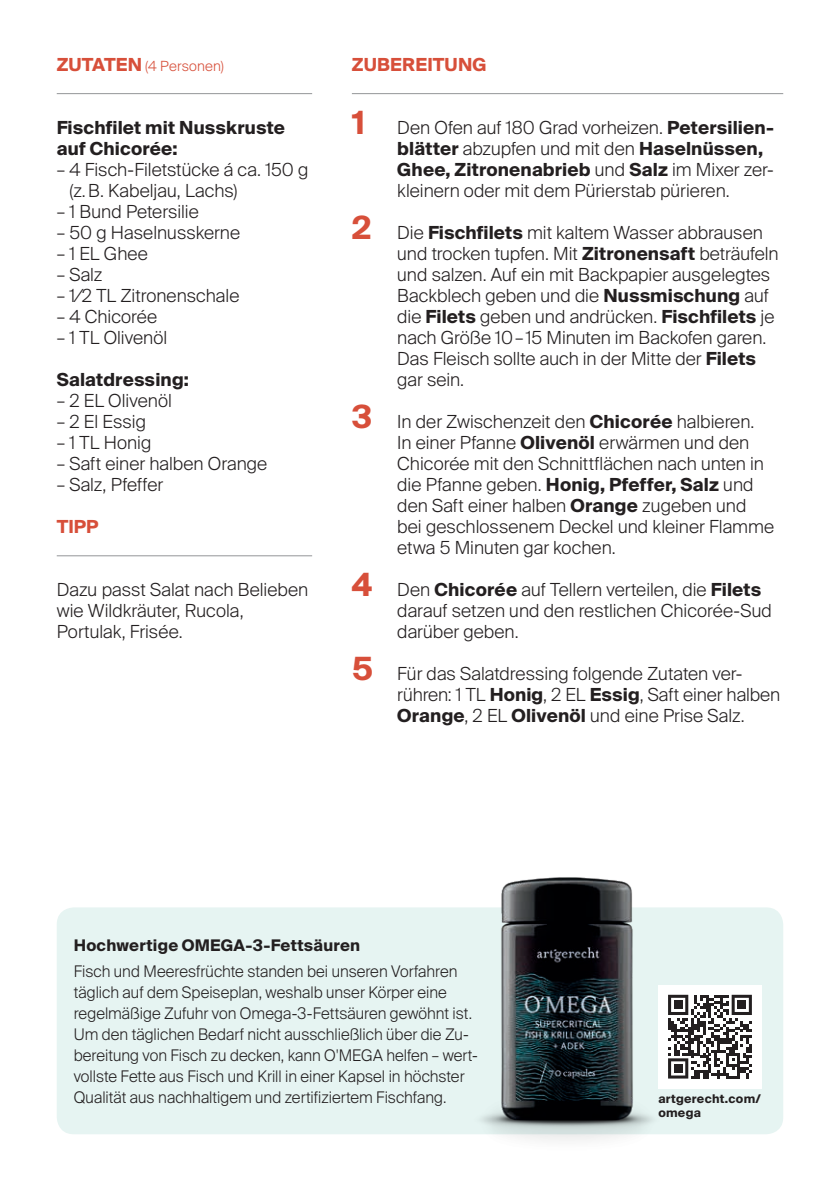
<style>
.page{position:relative;width:840px;height:1191px;background:#fff}
.page>*{position:absolute;margin:0;border:0;box-sizing:border-box;transform-origin:0 0}
.t1{font:300 18px/21px "Suisse Intl";color:#231f20}
.t2{font:700 18px/21px "Suisse Intl";letter-spacing:.01em;color:#231f20}
.t3{font:700 18px "Suisse Intl";letter-spacing:.005em;color:#d74f3a}
.t4{font:300 16px/21px "Suisse Intl";color:#231f20}
.t5{font:700 16px "Suisse Intl";letter-spacing:.015em;color:#231f20}
.t6{font:300 14px "Suisse Intl";letter-spacing:.015em;color:#d74f3a}
.t7{font:700 12px/14px "Suisse Intl";letter-spacing:.025em;color:#231f20}
.s1{font-weight:700;font-size:18px}
.s2{font-weight:700;font-size:32px;color:#d74f3a}
.s3{font-weight:700}
</style>
<div class="page">
<hr style="left:351px;top:93px;width:431px;height:1px;background:#939598">
<div style="left:57px;top:907px;width:725px;height:227px;background:#e6f4f2;border-radius:17px"></div>
<hr style="left:57px;top:93px;width:255px;height:1px;background:#939598">
<hr style="left:57px;top:555px;width:255px;height:1px;background:#939598">
<img style="left:481px;top:877px;width:257px;height:264px">
<div style="left:658px;top:985px;width:103px;height:103px;background:#fff"></div>
<svg style="left:668px;top:994px;width:83px;height:84px"></svg>
<div style="left:673px;top:1000px;width:9px;height:9px;background:#231f20"></div>
<div style="left:737px;top:1000px;width:8px;height:9px;background:#231f20"></div>
<div style="left:673px;top:1064px;width:9px;height:8px;background:#231f20"></div>
<p class="t6" style="left:57px;top:58px;width:169px"><span class="s1">ZUTATEN</span> (4 Personen)</p>
<p class="t2" style="left:57px;top:117px;width:230px">Fischfilet mit Nusskruste auf Chicorée:</p>
<p class="t1" style="left:69px;top:159px;width:240px;text-indent:-13px">– 4 Fisch-Filetstücke á ca. 150 g (z.B. Kabeljau, Lachs)</p>
<p class="t1" style="left:57px;top:201px;width:143px">– 1 Bund Petersilie</p>
<p class="t1" style="left:57px;top:222px;width:185px">– 50 g Haselnusskerne</p>
<p class="t1" style="left:57px;top:243px;width:93px">– 1 EL Ghee</p>
<p class="t1" style="left:57px;top:264px;width:47px">– Salz</p>
<p class="t1" style="left:57px;top:285px;width:184px">– 1⁄2 TL Zitronenschale</p>
<p class="t1" style="left:57px;top:306px;width:102px">– 4 Chicorée</p>
<p class="t1" style="left:57px;top:327px;width:112px">– 1 TL Olivenöl</p>
<p class="t2" style="left:57px;top:369px;width:134px">Salatdressing:</p>
<p class="t1" style="left:57px;top:390px;width:117px">– 2 EL Olivenöl</p>
<p class="t1" style="left:57px;top:411px;width:91px">– 2 El Essig</p>
<p class="t1" style="left:57px;top:432px;width:96px">– 1 TL Honig</p>
<p class="t1" style="left:57px;top:453px;width:212px">– Saft einer halben Orange</p>
<p class="t1" style="left:57px;top:474px;width:108px">– Salz, Pfeffer</p>
<p class="t3" style="left:57px;top:516px;width:43px">TIPP</p>
<p class="t1" style="left:57px;top:579px;width:253px">Dazu passt Salat nach Belieben wie Wildkräuter, Rucola,<br>Portulak, Frisée.</p>
<p class="t3" style="left:351px;top:54px;width:136px">ZUBEREITUNG</p>
<p class="t1" style="left:397px;top:117px;width:378px;text-indent:-45px"><span class="s2">1</span> Den Ofen auf 180 Grad vorheizen. <span class="s3">Petersilien&shy;blätter</span> abzupfen und mit den <span class="s3">Haselnüssen, Ghee, Zitronenabrieb</span> und <span class="s3">Salz</span> im Mixer zer&shy;kleinern oder mit dem Pürierstab pürieren.</p>
<p class="t1" style="left:397px;top:222px;width:382px;text-indent:-45px"><span class="s2">2</span> Die <span class="s3">Fischfilets</span> mit kaltem Wasser abbrausen und trocken tupfen. Mit <span class="s3">Zitronensaft</span> beträufeln und salzen. Auf ein mit Backpapier ausgelegtes Backblech geben und die <span class="s3">Nussmischung</span> auf die <span class="s3">Filets</span> geben und andrücken. <span class="s3">Fischfilets</span> je nach Größe 10– 15 Minuten im Backofen garen.<br>Das Fleisch sollte auch in der Mitte der <span class="s3">Filets </span>gar sein.</p>
<p class="t1" style="left:397px;top:411px;width:378px;text-indent:-45px"><span class="s2">3</span> In der Zwischenzeit den <span class="s3">Chicorée</span> halbieren.<br>In einer Pfanne <span class="s3">Olivenöl</span> erwärmen und den Chicorée mit den Schnittflächen nach unten in die Pfanne geben. <span class="s3">Honig, Pfeffer, Salz</span> und den Saft einer halben <span class="s3">Orange</span> zugeben und bei geschlossenem Deckel und kleiner Flamme etwa 5 Minuten gar kochen.</p>
<p class="t1" style="left:397px;top:579px;width:376px;text-indent:-45px"><span class="s2">4</span> Den <span class="s3">Chicorée</span> auf Tellern verteilen, die <span class="s3">Filets </span>darauf setzen und den restlichen Chicorée-Sud darüber geben.</p>
<p class="t1" style="left:397px;top:663px;width:384px;text-indent:-45px"><span class="s2">5</span> Für das Salatdressing folgende Zutaten ver&shy;rühren: 1 TL <span class="s3">Honig</span>, 2 EL <span class="s3">Essig</span>, Saft einer halben<br><span class="s3">Orange</span>, 2 EL <span class="s3">Olivenöl</span> und eine Prise Salz.</p>
<p class="t5" style="left:74px;top:935px;width:288px">Hochwertige OMEGA-3-Fettsäuren</p>
<p class="t4" style="left:74px;top:961px;width:405px">Fisch und Meeresfrüchte standen bei unseren Vorfahren täglich auf dem Speiseplan, weshalb unser Körper eine regelmäßige Zufuhr von Omega-3-Fettsäuren gewöhnt ist.<br>Um den täglichen Bedarf nicht ausschließlich über die Zu&shy;bereitung von Fisch zu decken, kann O'MEGA helfen – wert&shy;vollste Fette aus Fisch und Krill in einer Kapsel in höchster Qualität aus nachhaltigem und zertifiziertem Fischfang.</p>
<p class="t7" style="left:658px;top:1092px;width:104px">artgerecht.com/ omega</p>
</div>
